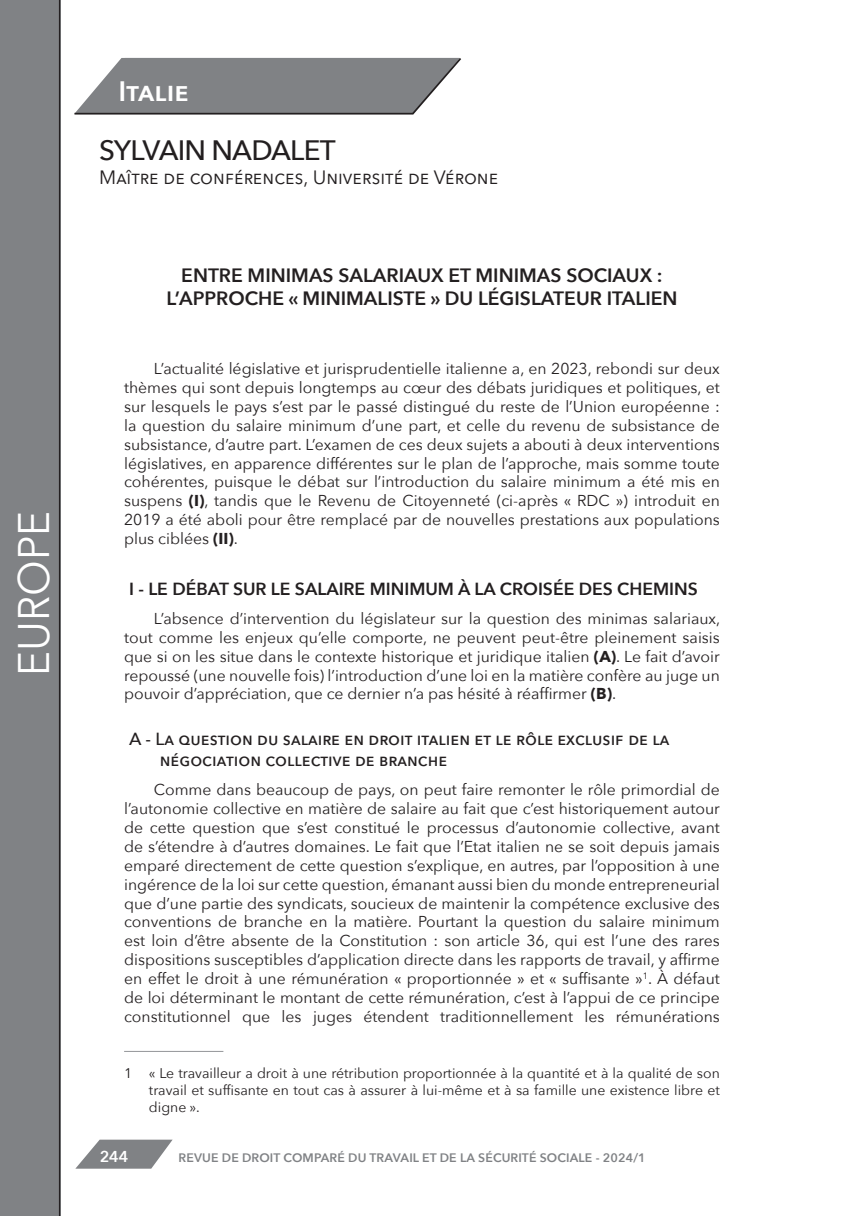
<style>
.page{position:relative;width:844px;height:1216px;background:#fff}
.page>*{position:absolute;margin:0;border:0;box-sizing:border-box;transform-origin:0 0}
.t1{font:44.1px "Avenir Next";color:#fff;scale:.95 1}
.Auteur{font:500 28px "Avenir Next";letter-spacing:-.03em;color:#231f20}
.t2{font:600 28px "Avenir Next";color:#fff}
.Titre_Actualité{font:600 19.25px/23.1px "Avenir Next";color:#231f20;text-align:center}
.Univ__rattachement{font:19.25px "Avenir Next";color:#231f20}
.Titre_A{font:500 17.5px/21px "Avenir Next";color:#231f20}
.Titre_I_actua{font:600 17.5px "Avenir Next";color:#231f20}
.Corps_Texte_actua{font:15.75px/18.9px "Avenir Next";color:#231f20;text-align:justify}
.t3{font:600 15.75px "Avenir Next";color:#fff}
.Notes_de_fin_actua{font:14px/16.8px "Avenir Next";color:#231f20;text-align:justify}
.t4{font:600 12.25px "Avenir Next";letter-spacing:.01em;color:#808285}
.s1{font-weight:700}
</style>
<div class="page">
<div style="left:0;top:0;width:61px;height:1215px;background:#808285"></div>
<hr style="left:59px;top:0;width:1px;height:1215px;background:#231f20">
<svg style="left:74px;top:57px;width:387px;height:58px;background:#8e9092"></svg>
<svg style="left:76px;top:1139px;width:96px;height:29px"></svg>
<hr style="left:124px;top:1050px;width:99px;height:1px;background:#939598">
<h1 class="t1" style="left:-4px;top:675px;width:175px;rotate:-90deg">EUROPE</h1>
<h2 class="t2" style="left:118px;top:67px;width:72px">Italie</h2>
<p class="Auteur" style="left:99px;top:127px;width:238px">SYLVAIN NADALET</p>
<p class="Univ__rattachement" style="left:99px;top:160px;width:400px">Maître de conférences, Université de Vérone</p>
<p class="Titre_Actualité" style="left:166px;top:263px;width:512px">ENTRE MINIMAS SALARIAUX ET MINIMAS SOCIAUX :<br>L’APPROCHE « MINIMALISTE » DU LÉGISLATEUR ITALIEN</p>
<p class="Corps_Texte_actua" style="left:124px;top:358px;width:597px;text-indent:30px">L’actualité législative et jurisprudentielle italienne a, en 2023, rebondi sur deux thèmes qui sont depuis longtemps au cœur des débats juridiques et politiques, et sur lesquels le pays s’est par le passé distingué du reste de l’Union européenne : la question du salaire minimum d’une part, et celle du revenu de subsistance de subsistance, d’autre part. L’examen de ces deux sujets a abouti à deux interventions législatives, en apparence différentes sur le plan de l’approche, mais somme toute cohérentes, puisque le débat sur l’introduction du salaire minimum a été mis en suspens <span class="s1">(I)</span>, tandis que le Revenu de Citoyenneté (ci-après « RDC ») introduit en 2019 a été aboli pour être remplacé par de nouvelles prestations aux populations plus ciblées <span class="s1">(II)</span>.</p>
<p class="Titre_I_actua" style="left:129px;top:574px;width:570px">I - LE DÉBAT SUR LE SALAIRE MINIMUM À LA CROISÉE DES CHEMINS</p>
<p class="Corps_Texte_actua" style="left:124px;top:608px;width:597px;text-indent:30px">L’absence d’intervention du législateur sur la question des minimas salariaux, tout comme les enjeux qu’elle comporte, ne peuvent peut-être pleinement saisis que si on les situe dans le contexte historique et juridique italien <span class="s1">(A)</span>. Le fait d’avoir repoussé (une nouvelle fois) l’introduction d’une loi en la matière confère au juge un pouvoir d’appréciation, que ce dernier n’a pas hésité à réaffirmer <span class="s1">(B)</span>.</p>
<p class="Titre_A" style="left:160px;top:728px;width:511px;text-indent:-31px">A - La question du salaire en droit italien et le rôle exclusif de la négociation collective de branche</p>
<p class="Corps_Texte_actua" style="left:124px;top:779px;width:597px;text-indent:30px">Comme dans beaucoup de pays, on peut faire remonter le rôle primordial de l’autonomie collective en matière de salaire au fait que c’est historiquement autour de cette question que s’est constitué le processus d’autonomie collective, avant de s’étendre à d’autres domaines. Le fait que l’Etat italien ne se soit depuis jamais emparé directement de cette question s’explique, en autres, par l’opposition à une ingérence de la loi sur cette question, émanant aussi bien du monde entrepreneurial que d’une partie des syndicats, soucieux de maintenir la compétence exclusive des conventions de branche en la matière. Pourtant la question du salaire minimum est loin d’être absente de la Constitution : son article 36, qui est l’une des rares dispositions susceptibles d’application directe dans les rapports de travail, y affirme en effet le droit à une rémunération « proportionnée » et « suffisante »<sup>1</sup>. À défaut de loi déterminant le montant de cette rémunération, c’est à l’appui de ce principe constitutionnel que les juges étendent traditionnellement les rémunérations</p>
<p class="Notes_de_fin_actua" style="left:149px;top:1064px;width:572px;text-indent:-25px">1 « Le travailleur a droit à une rétribution proportionnée à la quantité et à la qualité de son travail et suffisante en tout cas à assurer à lui-même et à sa famille une existence libre et digne ».</p>
<p class="t3" style="left:100px;top:1142px;width:30px">244</p>
<p class="t4" style="left:178px;top:1146px;width:468px">REVUE DE DROIT COMPARÉ DU TRAVAIL ET DE LA SÉCURITÉ SOCIALE - 2024/1</p>
</div>
